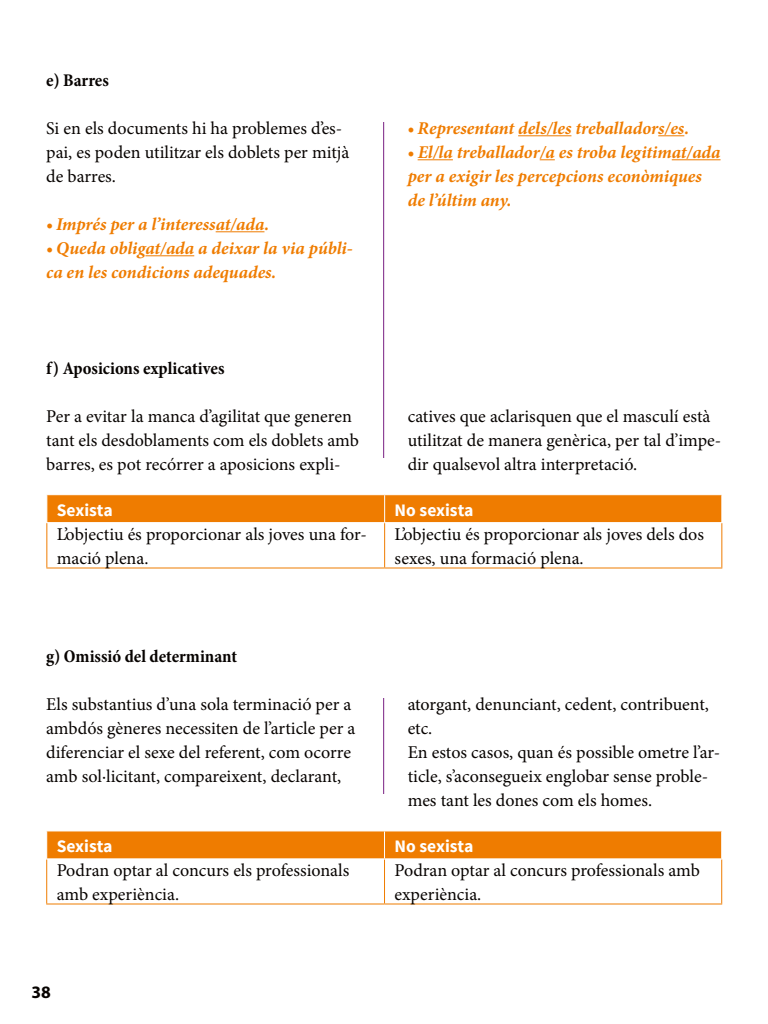
<style>
.page{position:relative;width:768px;height:1024px;background:#fff}
.page>*{position:absolute;margin:0;border:0;box-sizing:border-box;transform-origin:0 0}
.t1{font:18px/24px "Minion Pro";color:#070300}
.t2{font:italic 700 18px/24px "Minion Pro";color:#ef7c00}
.t3{font:700 condensed 18px "Minion Pro";color:#070300}
.t4{font:700 17.5px "Source Sans Pro";color:#fff}
.t5{font:700 17.5px "Myriad Pro";color:#070300}
</style>
<div class="page">
<hr style="left:216px;top:231px;width:48px;height:1px;background:#ef7c00">
<hr style="left:145px;top:255px;width:49px;height:1px;background:#ef7c00">
<hr style="left:518px;top:135px;width:53px;height:1px;background:#ef7c00">
<svg style="left:658px;top:135px;width:26px;height:1px"></svg>
<hr style="left:418px;top:159px;width:35px;height:1px;background:#ef7c00">
<svg style="left:540px;top:159px;width:15px;height:1px"></svg>
<hr style="left:672px;top:159px;width:49px;height:1px;background:#ef7c00">
<hr style="left:46px;top:523px;width:1px;height:45px;background:#ef7c00">
<hr style="left:721px;top:523px;width:1px;height:45px;background:#ef7c00">
<hr style="left:46px;top:568px;width:339px;height:1px;background:#ef7c00">
<hr style="left:385px;top:568px;width:337px;height:1px;background:#ef7c00">
<hr style="left:384px;top:523px;width:1px;height:45px;background:#ef7c00">
<div style="left:46px;top:495px;width:676px;height:27px;background:#ef7c00"></div>
<hr style="left:46px;top:859px;width:1px;height:45px;background:#ef7c00">
<hr style="left:721px;top:859px;width:1px;height:45px;background:#ef7c00">
<hr style="left:46px;top:904px;width:339px;height:1px;background:#ef7c00">
<hr style="left:385px;top:904px;width:337px;height:1px;background:#ef7c00">
<hr style="left:384px;top:859px;width:1px;height:45px;background:#ef7c00">
<div style="left:46px;top:831px;width:676px;height:27px;background:#ef7c00"></div>
<hr style="left:383px;top:122px;width:1px;height:336px;background:#791f82">
<hr style="left:383px;top:698px;width:1px;height:96px;background:#791f82">
<p class="t3" style="left:46px;top:68px;width:64px">e) Barres</p>
<p class="t1" style="left:46px;top:116px;width:305px">Si en els documents hi ha problemes d’es&shy;pai, es poden utilitzar els doblets per mitjà de barres.</p>
<p class="t2" style="left:46px;top:212px;width:225px">• Imprés per a l’interessat/ada.</p>
<p class="t2" style="left:46px;top:236px;width:308px">• Queda obligat/ada a deixar la via públi&shy;ca en les condicions adequades.</p>
<p class="t2" style="left:408px;top:116px;width:283px">• Representant dels/les treballadors/es.</p>
<p class="t2" style="left:408px;top:140px;width:314px">• El/la treballador/a es troba legitimat/ada per a exigir les percepcions econòmiques de l’últim any.</p>
<p class="t3" style="left:46px;top:356px;width:180px">f) Aposicions explicatives</p>
<p class="t1" style="left:46px;top:404px;width:314px">Per a evitar la manca d’agilitat que generen tant els desdoblaments com els doblets amb barres, es pot recórrer a aposicions expli-</p>
<p class="t1" style="left:408px;top:404px;width:315px">catives que aclarisquen que el masculí està utilitzat de manera genèrica, per tal d’impe&shy;dir qualsevol altra interpretació.</p>
<p class="t4" style="left:57px;top:499px;width:57px">Sexista</p>
<p class="t4" style="left:395px;top:499px;width:80px">No sexista</p>
<p class="t1" style="left:57px;top:522px;width:311px">L’objectiu és proporcionar als joves una for&shy;mació plena.</p>
<p class="t1" style="left:395px;top:522px;width:311px">L’objectiu és proporcionar als joves dels dos sexes, una formació plena.</p>
<p class="t3" style="left:46px;top:644px;width:193px">g) Omissió del determinant</p>
<p class="t1" style="left:46px;top:692px;width:311px">Els substantius d’una sola terminació per a ambdós gèneres necessiten de l’article per a diferenciar el sexe del referent, com ocorre amb sol·licitant, compareixent, declarant,</p>
<p class="t1" style="left:408px;top:692px;width:314px">atorgant, denunciant, cedent, contribuent, etc.<br>En estos casos, quan és possible ometre l’ar&shy;ticle, s’aconsegueix englobar sense proble&shy;mes tant les dones com els homes.</p>
<p class="t4" style="left:57px;top:835px;width:57px">Sexista</p>
<p class="t4" style="left:395px;top:835px;width:80px">No sexista</p>
<p class="t1" style="left:57px;top:858px;width:294px">Podran optar al concurs els professionals amb experiència.</p>
<p class="t1" style="left:395px;top:858px;width:307px">Podran optar al concurs professionals amb experiència.</p>
<p class="t5" style="left:31px;top:981px;width:21px">38</p>
</div>
